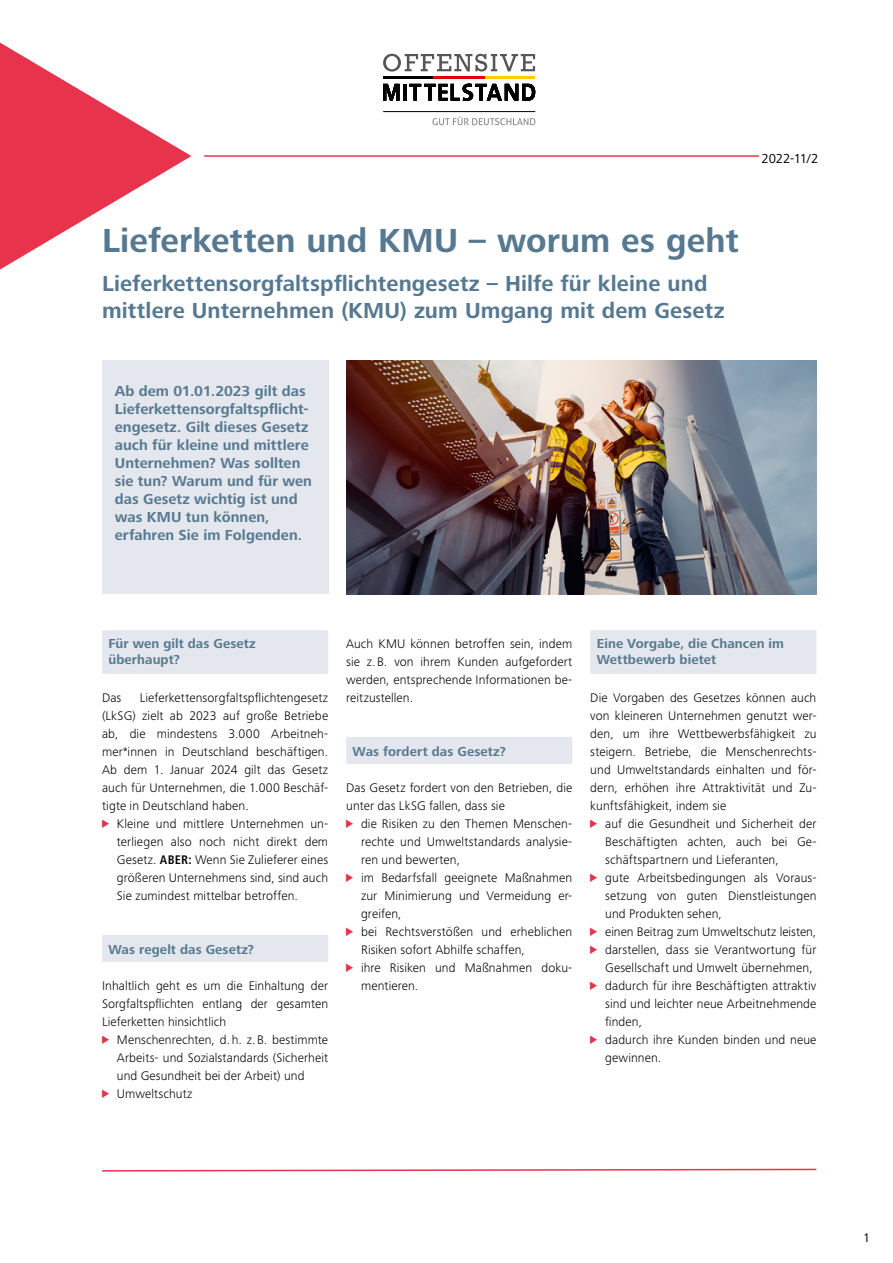
<style>
.page{position:relative;width:893px;height:1263px;background:#fff}
.page>*{position:absolute;margin:0;border:0;box-sizing:border-box;transform-origin:0 0}
._01_Head_2-zeilig{font:700 34.5px "Frutiger Next Pro";letter-spacing:.005em;color:#567991}
.Subhead_2zlg_15{font:700 22.5px/27px "Frutiger Next Pro";letter-spacing:.005em;color:#567991}
.P_Fließtext_Links{font:700 15px/18px "Frutiger Next Pro";letter-spacing:.005em;color:#567991}
._02_Subhead_Fließtex{font:700 13.5px/16.2px "Frutiger Next Pro";letter-spacing:.01em;color:#567991}
.P_FS_Datierung{font:13.5px "Frutiger Next Pro";letter-spacing:-.01em;color:#000}
.P_Fließtext_Blocksat{font:300 12.9px/18px "Frutiger Next Pro";letter-spacing:.01em;color:#000;text-align:justify}
.L_Triangel_Blocksatz{font:300 12.9px/18px "Frutiger Next Pro";letter-spacing:.005em;color:#000}
.t1{font:12.9px "Frutiger Next Pro";color:#000}
.s1{font-family:"INQA Triangel";font-weight:400;font-size:10.5px;color:#e7334c}
.s2{font-weight:700;font-stretch:condensed}
</style>
<div class="page">
<svg style="left:0;top:43px;width:191px;height:227px"></svg>
<svg style="left:102px;top:1168px;width:715px;height:4px"></svg>
<div style="left:346px;top:737px;width:226px;height:27px;background:#e4e7ed"></div>
<hr style="left:204px;top:155px;width:612px;height:2px;background:#e7334c">
<div style="left:759px;top:153px;width:60px;height:22px;background:#fff"></div>
<div style="left:590px;top:630px;width:226px;height:44px;background:#e4e7ed"></div>
<hr style="left:383px;top:77px;width:50px;height:2px;background:#000">
<hr style="left:433px;top:77px;width:52px;height:2px;background:#e3000b">
<hr style="left:485px;top:77px;width:50px;height:2px;background:#fc0">
<hr style="left:383px;top:111px;width:152px;height:1px;background:#000">
<svg style="left:383px;top:54px;width:152px;height:18px"></svg>
<svg style="left:383px;top:84px;width:16px;height:17px"></svg>
<hr style="left:403px;top:84px;width:3px;height:17px;background:#000">
<svg style="left:409px;top:84px;width:126px;height:17px"></svg>
<svg style="left:432px;top:117px;width:103px;height:8px"></svg>
<div style="left:102px;top:630px;width:226px;height:44px;background:#e4e7ed"></div>
<div style="left:102px;top:935px;width:226px;height:27px;background:#e4e7ed"></div>
<img style="left:346px;top:360px;width:470px;height:234px">
<div style="left:102px;top:360px;width:226px;height:234px;background:#e4e7ed"></div>
<h2 class="P_FS_Datierung" style="left:761px;top:151px;width:59px">2022-11/2</h2>
<p class="_01_Head_2-zeilig" style="left:102px;top:220px;width:638px">Lieferketten und KMU – worum es geht</p>
<p class="Subhead_2zlg_15" style="left:102px;top:270px;width:624px">Lieferkettensorgfaltspflichtengesetz – Hilfe für kleine und mittlere Unternehmen (KMU) zum Umgang mit dem Gesetz</p>
<p class="P_Fließtext_Links" style="left:115px;top:382px;width:199px">Ab dem 01.01.2023 gilt das<br>Lieferkettensorgfaltspflicht&shy;engesetz. Gilt dieses Gesetz auch für kleine und mittlere<br>Unternehmen? Was sollten sie tun? Warum und für wen das Gesetz wichtig ist und was KMU tun können, erfahren Sie im Folgenden.</p>
<p class="_02_Subhead_Fließtex" style="left:108px;top:635px;width:149px">Für wen gilt das Gesetz überhaupt?</p>
<p class="P_Fließtext_Blocksat" style="left:102px;top:689px;width:21px">Das</p>
<p class="P_Fließtext_Blocksat" style="left:102px;top:689px;width:228px;text-indent:38px">Lieferkettensorgfaltspflichtengesetz (LkSG) zielt ab 2023 auf große Betriebe ab, die mindestens 3.000 Arbeitneh&shy;mer*innen in Deutschland beschäftigen.<br>Ab dem 1. Januar 2024 gilt das Gesetz auch für Unternehmen, die 1.000 Beschäf&shy;tigte in Deutschland haben.</p>
<h2 class="L_Triangel_Blocksatz" style="left:117px;top:815px;width:213px;text-align:justify;text-indent:-15px"><span class="s1">&gt;</span> Kleine und mittlere Unternehmen un&shy;terliegen also noch nicht direkt dem Gesetz. <span class="s2">ABER:</span> Wenn Sie Zulieferer eines größeren Unternehmens sind, sind auch Sie zumindest mittelbar betroffen.</h2>
<p class="_02_Subhead_Fließtex" style="left:108px;top:941px;width:147px">Was regelt das Gesetz?</p>
<p class="P_Fließtext_Blocksat" style="left:102px;top:977px;width:228px">Inhaltlich geht es um die Einhaltung der Sorgfaltspflichten entlang der gesamten Lieferketten hinsichtlich</p>
<p class="P_Fließtext_Blocksat" style="left:117px;top:1031px;width:213px;text-indent:-15px"><span class="s1">&gt;</span> Menschenrechten, d.h. z.B. bestimmte Arbeits- und Sozialstandards (Sicherheit und Gesundheit bei der Arbeit) und</p>
<h2 class="L_Triangel_Blocksatz" style="left:102px;top:1085px;width:92px"><span class="s1">&gt;</span> Umweltschutz</h2>
<p class="P_Fließtext_Blocksat" style="left:346px;top:635px;width:228px">Auch KMU können betroffen sein, indem sie z.B. von ihrem Kunden aufgefordert werden, entsprechende Informationen be&shy;reitzustellen.</p>
<p class="_02_Subhead_Fließtex" style="left:353px;top:743px;width:155px">Was fordert das Gesetz?</p>
<p class="P_Fließtext_Blocksat" style="left:346px;top:779px;width:228px">Das Gesetz fordert von den Betrieben, die unter das LkSG fallen, dass sie</p>
<p class="P_Fließtext_Blocksat" style="left:361px;top:815px;width:213px;text-indent:-15px"><span class="s1">&gt;</span> die Risiken zu den Themen Menschen&shy;rechte und Umweltstandards analysie&shy;ren und bewerten,</p>
<p class="P_Fließtext_Blocksat" style="left:361px;top:869px;width:213px;text-indent:-15px"><span class="s1">&gt;</span> im Bedarfsfall geeignete Maßnahmen zur Minimierung und Vermeidung er&shy;greifen,</p>
<p class="P_Fließtext_Blocksat" style="left:361px;top:923px;width:213px;text-indent:-15px"><span class="s1">&gt;</span> bei Rechtsverstößen und erheblichen<br>Risiken sofort Abhilfe schaffen,</p>
<h2 class="L_Triangel_Blocksatz" style="left:361px;top:959px;width:213px;text-indent:-15px"><span class="s1">&gt;</span> ihre Risiken und Maßnahmen doku&shy;mentieren.</h2>
<p class="_02_Subhead_Fließtex" style="left:597px;top:635px;width:189px">Eine Vorgabe, die Chancen im<br>Wettbewerb bietet</p>
<p class="P_Fließtext_Blocksat" style="left:590px;top:689px;width:228px">Die Vorgaben des Gesetzes können auch von kleineren Unternehmen genutzt wer&shy;den, um ihre Wettbewerbsfähigkeit zu steigern. Betriebe, die Menschenrechts&shy;und Umweltstandards einhalten und för&shy;dern, erhöhen ihre Attraktivität und Zu&shy;kunftsfähigkeit, indem sie</p>
<p class="P_Fließtext_Blocksat" style="left:605px;top:815px;width:213px;text-indent:-15px"><span class="s1">&gt;</span> auf die Gesundheit und Sicherheit der Beschäftigten achten, auch bei Ge&shy;schäftspartnern und Lieferanten,</p>
<p class="P_Fließtext_Blocksat" style="left:605px;top:869px;width:213px;text-indent:-15px"><span class="s1">&gt;</span> gute Arbeitsbedingungen als Voraus&shy;setzung von guten Dienstleistungen und Produkten sehen,</p>
<p class="P_Fließtext_Blocksat" style="left:590px;top:923px;width:227px"><span class="s1">&gt;</span> einen Beitrag zum Umweltschutz leisten,</p>
<p class="P_Fließtext_Blocksat" style="left:590px;top:941px;width:228px;text-align:right"><span class="s1">&gt;</span> darstellen, dass sie Verantwortung für<br>Gesellschaft und Umwelt übernehmen,</p>
<p class="P_Fließtext_Blocksat" style="left:605px;top:977px;width:213px;text-indent:-15px"><span class="s1">&gt;</span> dadurch für ihre Beschäftigten attraktiv sind und leichter neue Arbeitnehmende finden,</p>
<p class="P_Fließtext_Blocksat" style="left:605px;top:1031px;width:213px;text-indent:-15px"><span class="s1">&gt;</span> dadurch ihre Kunden binden und neue gewinnen.</p>
<p class="t1" style="left:863px;top:1230px;width:8px">1</p>
</div>
